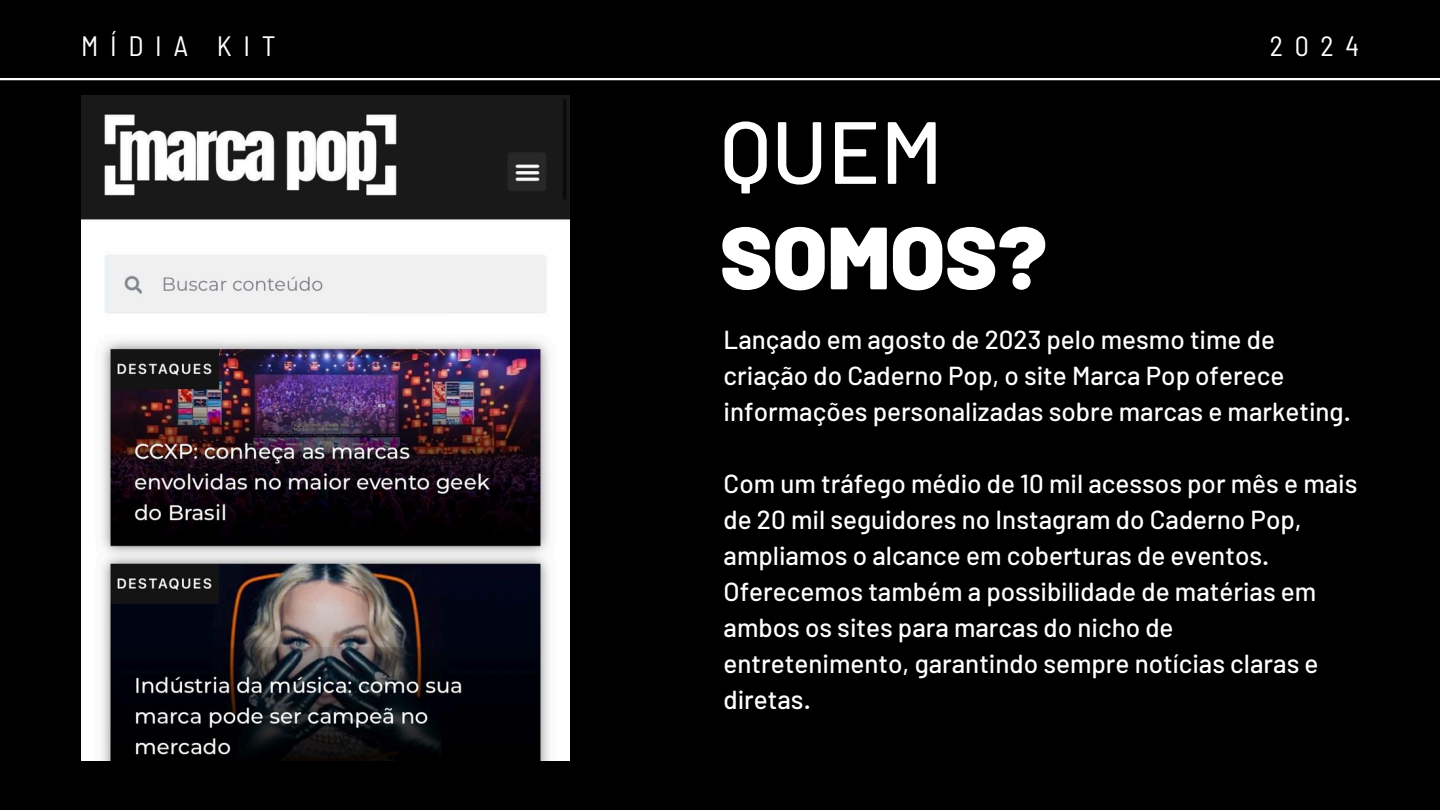
<style>
.page{position:relative;width:1440px;height:810px;background:#000}
.page>*{position:absolute;margin:0;border:0;box-sizing:border-box;transform-origin:0 0}
.t1{font:900 88.1px "Barlow";color:#fff}
.t2{font:500 88.1px "Barlow";color:#fff}
.t3{font:semi-condensed 28px "Barlow";letter-spacing:.42em;color:#fff}
.t4{font:500 26px/36px "Barlow";color:#fff}
</style>
<div class="page">
<img style="left:81px;top:95px;width:488px;height:666px">
<hr style="left:0;top:78px;width:1440px;height:2px;background:#fff">
<p class="t3" style="left:81px;top:28px;width:196px">MÍDIA KIT</p>
<p class="t3" style="left:1270px;top:28px;width:91px">2024</p>
<h2 class="t2" style="left:720px;top:96px;width:224px">QUEM</h2>
<h1 class="t1" style="left:720px;top:201px;width:329px">SOMOS?</h1>
<h2 class="t4" style="left:724px;top:321px;width:629px">Lançado em agosto de 2023 pelo mesmo time de criação do Caderno Pop, o site Marca Pop oferece informações personalizadas sobre marcas e marketing.</h2>
<h1 class="t4" style="left:724px;top:465px;width:635px">Com um tráfego médio de 10 mil acessos por mês e mais de 20 mil seguidores no Instagram do Caderno Pop, ampliamos o alcance em coberturas de eventos.<br>Oferecemos também a possibilidade de matérias em ambos os sites para marcas do nicho de entretenimento, garantindo sempre notícias claras e diretas.</h1>
</div>
